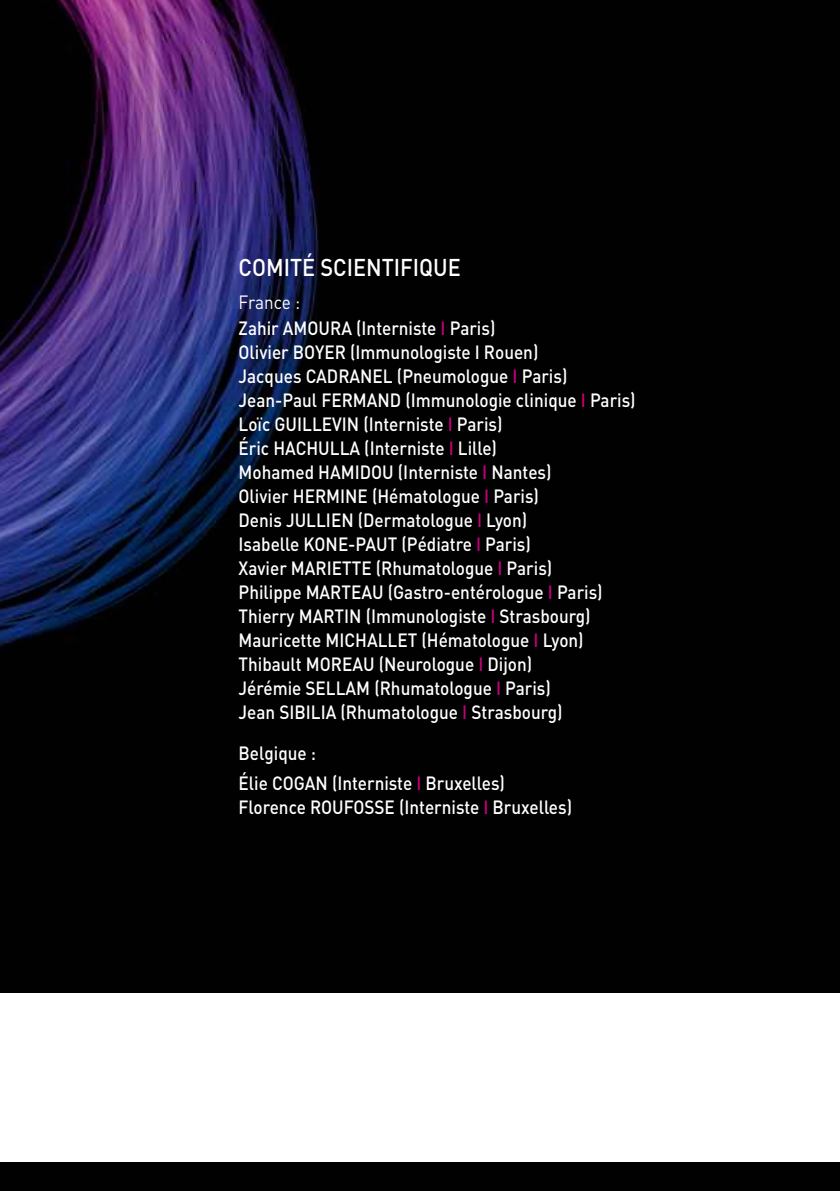
<style>
.page{position:relative;width:840px;height:1191px;background:#fff}
.page>*{position:absolute;margin:0;border:0;box-sizing:border-box;transform-origin:0 0}
.t1{font:500 24px "DIN";color:#fff;scale:.9 1}
.t2{font:500 19px/24px "DIN";color:#fff;scale:.9 1}
.t3{font:19px "DIN";color:#fff;scale:.9 1}
.s1{color:#c7007e}
</style>
<div class="page">
<img style="left:0;top:0;width:839px;height:992px">
<div style="left:0;top:1162px;width:839px;height:29px;background:#010101"></div>
<p class="t1" style="left:238px;top:252px;width:245px">Comité Scientifi que</p>
<p class="t3" style="left:238px;top:290px;width:70px">France :</p>
<p class="t2" style="left:238px;top:316px;width:75px">Zahir AMOU</p>
<p class="t2" style="left:238px;top:316px;width:442px;text-indent:91px">RA (Interniste <span class="s1">I</span> Paris)<br>Olivier BOYER (Immunologiste I Rouen)<br>Jacques CADRAN EL (Pneumologue <span class="s1">I</span> Paris)<br>Jean-Paul FERMAN D (Immunologie clinique <span class="s1">I</span> Paris)<br>Loïc GU ILLEVIN (Interniste <span class="s1">I</span> Paris)<br>éric HACHU LLA (Interniste <span class="s1">I</span> Lille)<br>Mohamed HAM IDOU (Interniste <span class="s1">I</span> Nantes)<br>Olivier HERM IN E (Hématologue <span class="s1">I</span> Paris)<br>Denis JU LLIEN (Dermatologue <span class="s1">I</span> Lyon)<br>Isabelle KON E-PAUT (Pédiatre <span class="s1">I</span> Paris)<br>Xavier MARIETTE (Rhumatologue <span class="s1">I</span> Paris)<br>Philippe MARTEAU (Gastro-entérologue <span class="s1">I</span> Paris)<br>Thierry MARTIN (Immunologiste <span class="s1">I</span> Strasbourg)<br>Mauricette M ICHALLET (Hématologue <span class="s1">I</span> Lyon)<br>Thibault MOREAU (Neurologue <span class="s1">I</span> Dijon)<br>Jérémie SELLAM (Rhumatologue <span class="s1">I</span> Paris)<br>Jean SIBILIA (Rhumatologue <span class="s1">I</span> Strasbourg)</p>
<p class="t2" style="left:238px;top:738px;width:297px;line-height:29.6px">Belgique :<br>élie COGAN (Interniste <span class="s1">I</span> Bruxelles)</p>
<p class="t2" style="left:238px;top:794px;width:372px">Florence ROU FOSSE (Interniste <span class="s1">I</span> Bruxelles)</p>
</div>
